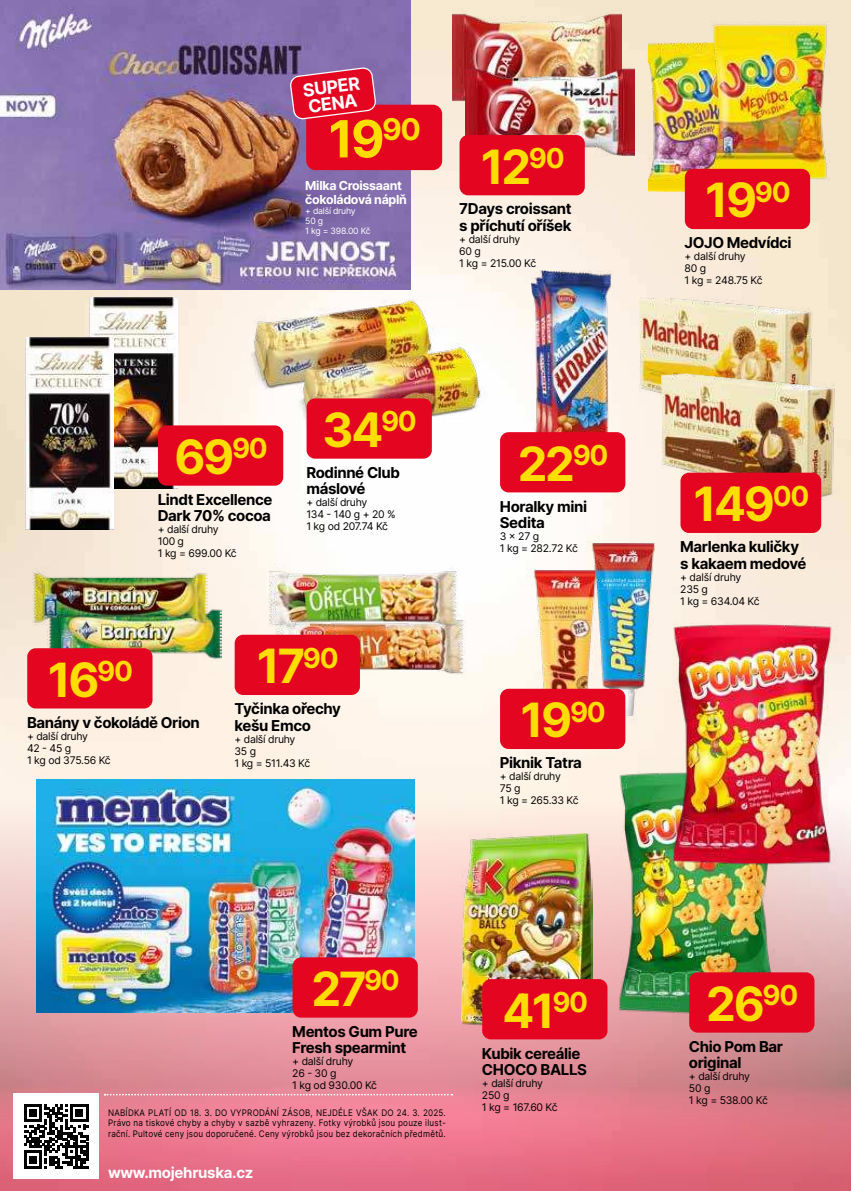
<style>
.page{position:relative;width:851px;height:1191px;background:#fff}
.page>*{position:absolute;margin:0;border:0;box-sizing:border-box;transform-origin:0 0}
.t1{font:700 51.3px "Inter";color:#fd0}
.t2{font:700 47.25px "Inter";letter-spacing:-.05em;color:#fd0}
.t3{font:700 17.85px/16.5px "Inter";color:#fff}
.t4{font:700 15px/16.5px "Inter";letter-spacing:-.025em;color:#000}
.t5{font:700 15px "Inter";letter-spacing:-.02em;color:#fff}
.t6{font:700 12.45px/13.6px "Inter";letter-spacing:-.025em;color:#fff}
.t7{font:10.5px/12px "Inter";letter-spacing:-.025em;color:#000}
.t8{font:9px/10.8px "Inter";letter-spacing:.03em;color:#000;text-align:justify;scale:.9 1}
.t9{font:8.7px/9.9px "Inter";letter-spacing:-.025em;color:#fff}
</style>
<div class="page">
<img style="left:0;top:0;width:850px;height:759px">
<img style="left:0;top:759px;width:850px;height:432px">
<div style="left:14px;top:1093px;width:85px;height:86px;background:#fff"></div>
<svg style="left:24px;top:1104px;width:64px;height:64px"></svg>
<svg style="left:104px;top:1093px;width:348px;height:2px"></svg>
<img style="left:452px;top:0;width:169px;height:142px">
<img style="left:466px;top:27px;width:168px;height:169px">
<div style="left:459px;top:135px;width:125px;height:60px;background:#e40521;border-radius:9px"></div>
<img style="left:648px;top:43px;width:63px;height:148px">
<img style="left:47px;top:604px;width:175px;height:57px">
<img style="left:33px;top:567px;width:174px;height:58px">
<div style="left:27px;top:648px;width:125px;height:60px;background:#e40521;border-radius:9px"></div>
<img style="left:228px;top:291px;width:275px;height:154px">
<div style="left:306px;top:398px;width:126px;height:61px;background:#e40521;border-radius:9px"></div>
<img style="left:531px;top:270px;width:81px;height:162px">
<div style="left:500px;top:432px;width:125px;height:60px;background:#e40521;border-radius:9px"></div>
<img style="left:90px;top:297px;width:87px;height:191px">
<div style="left:158px;top:425px;width:125px;height:61px;background:#e40521;border-radius:9px"></div>
<img style="left:527px;top:542px;width:58px;height:227px">
<img style="left:585px;top:515px;width:76px;height:227px">
<div style="left:500px;top:688px;width:125px;height:61px;background:#e40521;border-radius:9px"></div>
<img style="left:585px;top:745px;width:225px;height:300px">
<img style="left:639px;top:596px;width:211px;height:300px">
<div style="left:689px;top:972px;width:125px;height:60px;background:#e40521;border-radius:9px"></div>
<img style="left:461px;top:833px;width:131px;height:197px">
<div style="left:482px;top:979px;width:125px;height:60px;background:#e40521;border-radius:9px"></div>
<img style="left:358px;top:613px;width:119px;height:72px">
<img style="left:252px;top:565px;width:218px;height:71px">
<img style="left:711px;top:21px;width:118px;height:159px">
<div style="left:684px;top:169px;width:126px;height:60px;background:#e40521;border-radius:9px"></div>
<img style="left:37px;top:779px;width:378px;height:233px">
<div style="left:292px;top:957px;width:126px;height:60px;background:#e40521;border-radius:9px"></div>
<div style="left:235px;top:634px;width:125px;height:61px;background:#e40521;border-radius:9px"></div>
<img style="left:639px;top:297px;width:193px;height:126px">
<img style="left:662px;top:373px;width:188px;height:126px">
<div style="left:680px;top:472px;width:141px;height:61px;background:#e40521;border-radius:9px"></div>
<img style="left:0;top:0;width:410px;height:289px">
<div style="left:306px;top:105px;width:136px;height:65px;background:#e40521;border-radius:9px"></div>
<svg style="left:290px;top:68px;width:86px;height:51px"></svg>
<img style="left:25px;top:337px;width:88px;height:192px">
<h3 class="t3" style="left:302px;top:82px;width:59px;rotate:-7deg">SUPER<br>CENA</h3>
<h1 class="t1" style="left:328px;top:110px;width:94px">19<sup>90</sup></h1>
<p class="t6" style="left:305px;top:179px;width:103px">Milka Croissaant čokoládová náplň</p>
<p class="t9" style="left:305px;top:206px;width:67px">+ další druhy<br>50 g<br>1 kg = 398.00 Kč</p>
<h2 class="t2" style="left:480px;top:140px;width:85px">12<sup>90</sup></h2>
<h3 class="t4" style="left:459px;top:200px;width:114px">7Days croissant s příchutí oříšek</h3>
<p class="t7" style="left:459px;top:234px;width:78px">+ další druhy<br>60 g<br>1 kg = 215.00 Kč</p>
<h2 class="t2" style="left:174px;top:430px;width:95px">69<sup>90</sup></h2>
<h3 class="t4" style="left:158px;top:491px;width:116px">Lindt Excellence<br>Dark 70% cocoa</h3>
<p class="t7" style="left:158px;top:524px;width:80px">+ další druhy<br>100 g<br>1 kg = 699.00 Kč</p>
<h2 class="t2" style="left:322px;top:403px;width:96px">34<sup>90</sup></h2>
<h3 class="t4" style="left:306px;top:464px;width:95px">Rodinné Club máslové</h3>
<p class="t7" style="left:306px;top:497px;width:91px">+ další druhy<br>134 - 140 g + 20 %<br>1 kg od 207.74 Kč</p>
<h2 class="t2" style="left:48px;top:653px;width:87px">16<sup>90</sup></h2>
<h3 class="t4" style="left:27px;top:713px;width:174px">Banány v čokoládě Orion</h3>
<p class="t7" style="left:27px;top:730px;width:85px">+ další druhy<br>42 - 45 g<br>1 kg od 375.56 Kč</p>
<h2 class="t2" style="left:257px;top:639px;width:83px">17<sup>90</sup></h2>
<h3 class="t4" style="left:234px;top:700px;width:108px">Tyčinka ořechy kešu Emco</h3>
<p class="t7" style="left:234px;top:733px;width:77px">+ další druhy<br>35 g<br>1 kg = 511.43 Kč</p>
<h2 class="t2" style="left:518px;top:437px;width:92px">22<sup>90</sup></h2>
<h3 class="t4" style="left:500px;top:497px;width:89px">Horalky mini<br>Sedita</h3>
<p class="t7" style="left:499px;top:530px;width:80px">3 x 27 g<br>1 kg = 282.72 Kč</p>
<h2 class="t2" style="left:520px;top:693px;width:87px">19<sup>90</sup></h2>
<h3 class="t4" style="left:500px;top:754px;width:84px">Piknik Tatra</h3>
<p class="t7" style="left:500px;top:771px;width:80px">+ další druhy<br>75 g<br>1 kg = 265.33 Kč</p>
<h2 class="t2" style="left:311px;top:962px;width:90px">27<sup>90</sup></h2>
<h3 class="t4" style="left:292px;top:1022px;width:127px">Mentos Gum Pure<br>Fresh spearmint</h3>
<p class="t7" style="left:292px;top:1056px;width:86px">+ další druhy<br>26 - 30 g<br>1 kg od 930.00 Kč</p>
<p class="t8" style="left:108px;top:1106px;width:377px">NABÍDKA PLATÍ OD 18. 3. DO VYPRODÁNÍ ZÁSOB, NEJDÉLE VŠAK DO 24. 3. 2025.<br>Právo na tiskové chyby a chyby v sazbě vyhrazeny. Fotky výrobků jsou pouze ilust&shy;rační. Pultové ceny jsou doporučené. Ceny výrobků jsou bez dekoračních předmětů.</p>
<h3 class="t5" style="left:108px;top:1161px;width:147px">www.mojehruska.cz</h3>
<h2 class="t2" style="left:502px;top:983px;width:87px">41<sup>90</sup></h2>
<h3 class="t4" style="left:482px;top:1044px;width:106px">Kubik cereálie<br>CHOCO BALLS</h3>
<p class="t7" style="left:482px;top:1078px;width:77px">+ další druhy<br>250 g<br>1 kg = 167.60 Kč</p>
<h2 class="t2" style="left:705px;top:173px;width:87px">19<sup>90</sup></h2>
<h3 class="t4" style="left:684px;top:234px;width:109px">JOJO Medvídci</h3>
<p class="t7" style="left:684px;top:251px;width:79px">+ další druhy<br>80 g<br>1 kg = 248.75 Kč</p>
<h2 class="t2" style="left:693px;top:477px;width:117px">149<sup>00</sup></h2>
<h3 class="t4" style="left:680px;top:538px;width:128px">Marlenka kuličky s kakaem medové</h3>
<p class="t7" style="left:680px;top:571px;width:81px">+ další druhy<br>235 g<br>1 kg = 634.04 Kč</p>
<h2 class="t2" style="left:706px;top:977px;width:93px">26<sup>90</sup></h2>
<h3 class="t4" style="left:688px;top:1037px;width:95px">Chio Pom Bar original</h3>
<p class="t7" style="left:688px;top:1071px;width:80px">+ další druhy<br>50 g<br>1 kg = 538.00 Kč</p>
</div>
